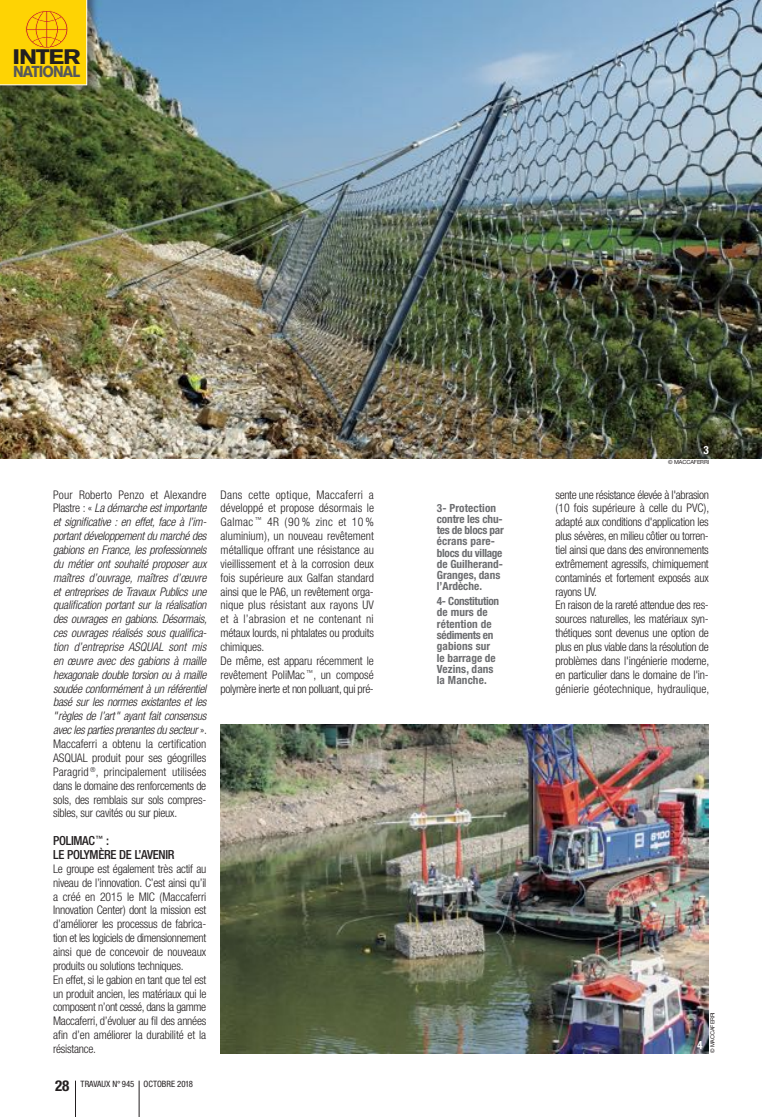
<style>
.page{position:relative;width:762px;height:1117px;background:#fff}
.page>*{position:absolute;margin:0;border:0;box-sizing:border-box;transform-origin:0 0}
.t1{font:900 20.62px "Akzidenz Grotesk";letter-spacing:-.05em;color:#231f20;scale:1.18 1}
.t2{font:900 15.62px "Akzidenz Grotesk";letter-spacing:-.06em;color:#57585a;scale:.92 1}
.t3{font:700 condensed 15px "Helvetica Neue";color:#231f20}
.t4{font:500 condensed 12.5px/13.9px "Helvetica Neue";letter-spacing:-.025em;color:#231f20}
.t5{font:300 condensed 11.88px/13.9px "Helvetica Neue";letter-spacing:-.02em;color:#231f20}
.t6{font:italic 300 condensed 11.88px/13.9px "Helvetica Neue";letter-spacing:-.025em;color:#231f20;text-align:justify}
.t7{font:300 condensed 11.88px/13.9px "Helvetica Neue";color:#231f20}
.t8{font:700 condensed 11.25px/11.2px "Helvetica Neue";color:#6c6d70}
.t9{font:700 condensed 11.25px "Helvetica Neue";color:#fff}
.t10{font:condensed 8.75px "Helvetica Neue";color:#231f20}
.t11{font:5.62px "Helvetica Neue";letter-spacing:-.02em;color:#231f20}
.s1{font-style:normal}
</style>
<div class="page">
<img style="left:0;top:0;width:762px;height:458px">
<hr style="left:139px;top:1080px;width:1px;height:36px;background:#231f20">
<hr style="left:75px;top:1080px;width:1px;height:36px;background:#231f20">
<div style="left:0;top:0;width:99px;height:97px;background:#231f20;opacity:.5"></div>
<svg style="left:0;top:0;width:87px;height:85px;background:#fcce09"></svg>
<img style="left:221px;top:724px;width:488px;height:328px">
<h1 class="t1" style="left:13px;top:45px;width:59px">INTER</h1>
<h2 class="t2" style="left:13px;top:62px;width:75px">NATIONAL</h2>
<p class="t6" style="left:53px;top:487px;width:155px"><span class="s1">Pour Roberto Penzo et Alexandre Plastre : «</span> La démarche est importante et significative : en effet, face à l’im&shy;portant développement du marché des gabions en France, les professionnels du métier ont souhaité proposer aux maîtres d’ouvrage, maîtres d’œuvre et entreprises de Travaux Publics une qualification portant sur la réalisation des ouvrages en gabions. Désormais, ces ouvrages réalisés sous qualifica&shy;tion d’entreprise ASQUAL sont mis en œuvre avec des gabions à maille hexagonale double torsion ou à maille soudée conformément à un référentiel basé sur les normes existantes et les "règles de l’art" ayant fait consensus avec les parties prenantes du secteur <span class="s1">».<br>Maccaferri a obtenu la certification ASQUAL produit pour ses géogrilles Paragrid</span> <sup>®</sup><span class="s1">, principalement utilisées dans le domaine des renforcements de sols, des remblais sur sols compres&shy;sibles, sur cavités ou sur pieux.</span></p>
<p class="t4" style="left:53px;top:833px;width:123px">POLIMAC <sup>™</sup> :<br>LE POLYMÈRE DE L’AVENIR</p>
<p class="t5" style="left:53px;top:861px;width:155px">Le groupe est également très actif au niveau de l’innovation. C’est ainsi qu’il a créé en 2015 le MIC (Maccaferri Innovation Center) dont la mission est d’améliorer les processus de fabrica&shy;tion et les logiciels de dimensionnement ainsi que de concevoir de nouveaux produits ou solutions techniques.<br>En effet, si le gabion en tant que tel est un produit ancien, les matériaux qui le composent n’ont cessé, dans la gamme Maccaferri, d’évoluer au fil des années afin d’en améliorer la durabilité et la résistance.</p>
<p class="t3" style="left:55px;top:1075px;width:16px">28</p>
<p class="t10" style="left:81px;top:1078px;width:114px">TRAVAUX N° 945 OCTOBRE 2018</p>
<p class="t7" style="left:221px;top:487px;width:155px">Dans cette optique, Maccaferri a développé et propose désormais le Galmac <sup>™</sup> 4R (90 % zinc et 10 % aluminium), un nouveau revêtement métallique offrant une résistance au vieillissement et à la corrosion deux fois supérieure aux Galfan standard ainsi que le PA6, un revêtement orga&shy;nique plus résistant aux rayons UV et à l’abrasion et ne contenant ni métaux lourds, ni phtalates ou produits chimiques.<br>De même, est apparu récemment le revêtement PoliMac <sup>™</sup>, un composé polymère inerte et non polluant, qui pré-</p>
<p class="t8" style="left:437px;top:501px;width:68px">3- Protection contre les chu&shy;tes de blocs par écrans pare&shy;blocs du village de Guilherand-<br>Granges, dans l’Ardèche.</p>
<p class="t8" style="left:437px;top:595px;width:64px">4- Constitution de murs de rétention de sédiments en gabions sur le barrage de<br>Vezins, dans la Manche.</p>
<p class="t9" style="left:703px;top:442px;width:7px">3</p>
<p class="t11" style="left:668px;top:458px;width:42px">© MACCAFERRI</p>
<p class="t5" style="left:555px;top:487px;width:155px">sente une résistance élevée à l'abrasion (10 fois supérieure à celle du PVC), adapté aux conditions d'application les plus sévères, en milieu côtier ou torren&shy;tiel ainsi que dans des environnements extrêmement agressifs, chimiquement contaminés et fortement exposés aux rayons UV.<br>En raison de la rareté attendue des res&shy;sources naturelles, les matériaux syn&shy;thétiques sont devenus une option de plus en plus viable dans la résolution de problèmes dans l'ingénierie moderne, en particulier dans le domaine de l'in&shy;génierie géotechnique, hydraulique,</p>
<p class="t9" style="left:697px;top:1037px;width:7px">4</p>
<p class="t11" style="left:709px;top:1052px;width:42px;rotate:-90deg">© MACCAFERRI</p>
</div>
